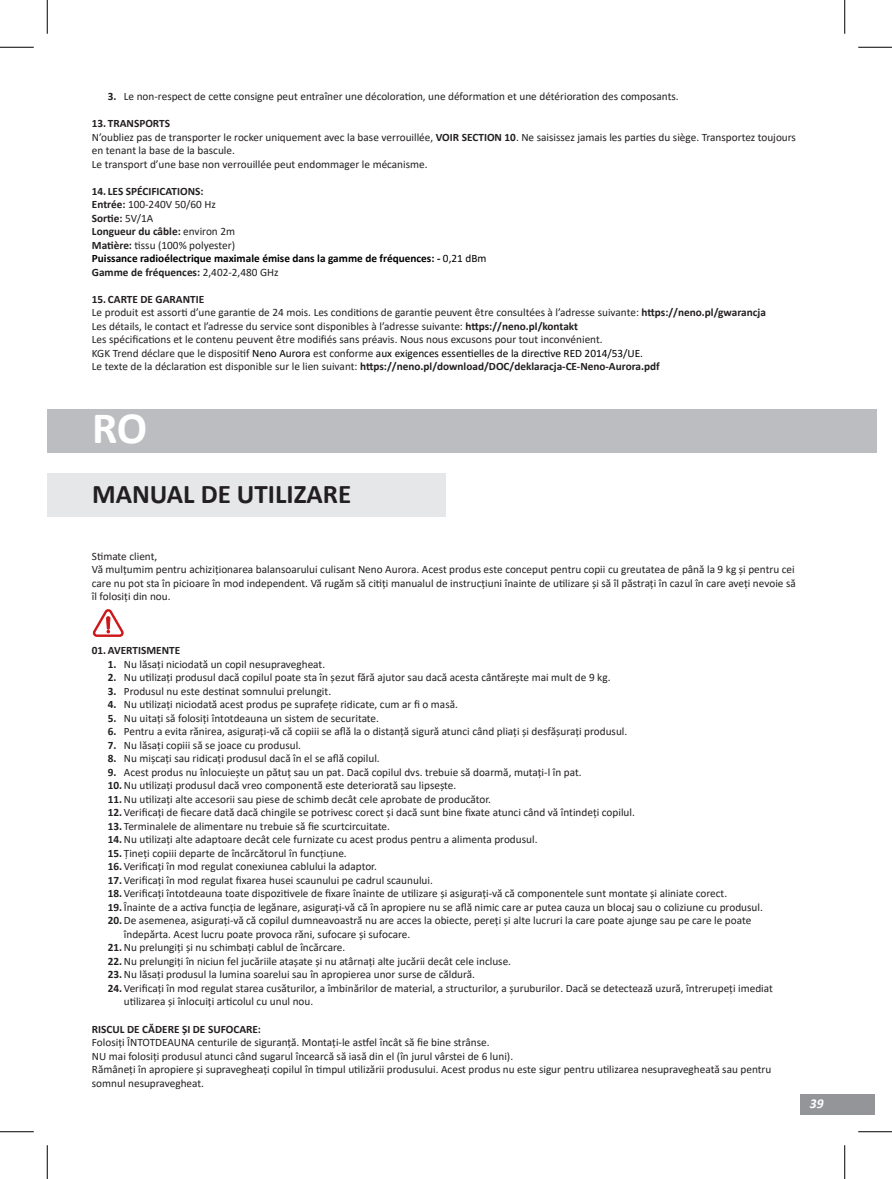
<style>
.page{position:relative;width:892px;height:1179px;background:#fff}
.page>*{position:absolute;margin:0;border:0;box-sizing:border-box;transform-origin:0 0}
.t1{font:700 45px "Calibri";color:#fff}
.JĘZYK_do_spisu_treści{font:700 27px "Calibri";color:#231f20}
.t2{font:italic 700 13.5px "Calibri";color:#fff}
.List_Paragraph{font:11.25px/13.5px "Calibri";color:#231f20}
.t3{font:700 11.25px "Calibri";color:#231f20}
.t4{font:11.25px "Calibri";color:#000}
.t5{font:700 11.25px "Calibri";color:#000}
.s1{font-weight:700}
.s2{font-weight:400}
.s3{color:#231f20}
</style>
<div class="page">
<div style="left:800px;top:1095px;width:75px;height:20px;background:#939598"></div>
<div style="left:47px;top:474px;width:399px;height:43px;background:#e6e7e9"></div>
<div style="left:47px;top:409px;width:829px;height:44px;background:#bcbdc0"></div>
<svg style="left:92px;top:609px;width:32px;height:28px"></svg>
<hr style="left:0;top:47px;width:34px;height:1px;background:#000">
<hr style="left:858px;top:47px;width:34px;height:1px;background:#000">
<hr style="left:0;top:1131px;width:34px;height:1px;background:#000">
<hr style="left:858px;top:1131px;width:34px;height:1px;background:#000">
<hr style="left:47px;top:0;width:1px;height:34px;background:#000">
<hr style="left:47px;top:1145px;width:1px;height:34px;background:#000">
<hr style="left:844px;top:0;width:1px;height:34px;background:#000">
<hr style="left:844px;top:1145px;width:1px;height:34px;background:#000">
<p class="List_Paragraph" style="left:108px;top:90px;width:572px"><span class="s1">3.</span> Le non-respect de cette consigne peut entraîner une décoloration, une déformation et une détérioration des composants.</p>
<p class="t3" style="left:92px;top:116px;width:80px">13. TRANSPORTS</p>
<p class="List_Paragraph" style="left:92px;top:130px;width:705px">N’oubliez pas de transporter le rocker uniquement avec la base verrouillée, <span class="s1">VOIR SECTION 10</span>. Ne saisissez jamais les parties du siège. Transportez toujours en tenant la base de la bascule.</p>
<p class="List_Paragraph" style="left:92px;top:157px;width:337px">Le transport d’une base non verrouillée peut endommager le mécanisme.</p>
<p class="t3" style="left:92px;top:183px;width:113px">14. LES SPÉCIFICATIONS:</p>
<p class="List_Paragraph" style="left:92px;top:198px;width:125px"><span class="s1">Entrée:</span> 100-240V 50/60 Hz</p>
<p class="t3" style="left:92px;top:210px;width:63px">Sortie: <span class="s2">5V/1A</span></p>
<p class="t3" style="left:92px;top:224px;width:145px">Longueur du câble: <span class="s2">environ 2m</span></p>
<p class="List_Paragraph" style="left:92px;top:238px;width:145px"><span class="s1">Matière:</span> tissu (100% polyester)</p>
<p class="t5" style="left:92px;top:251px;width:396px">Puissance radioélectrique maximale émise dans la gamme de fréquences: - <span class="s2">0,21 dBm</span></p>
<p class="t3" style="left:92px;top:264px;width:188px">Gamme de fréquences: <span class="s2">2,402-2,480 GHz</span></p>
<p class="t3" style="left:92px;top:291px;width:114px">15. CARTE DE GARANTIE</p>
<p class="List_Paragraph" style="left:92px;top:306px;width:675px">Le produit est assorti d’une garantie de 24 mois. Les conditions de garantie peuvent être consultées à l’adresse suivante: <span class="s1">https://neno.pl/gwarancja</span></p>
<p class="List_Paragraph" style="left:92px;top:319px;width:488px">Les détails, le contact et l’adresse du service sont disponibles à l’adresse suivante: <span class="s1">https://neno.pl/kontakt</span></p>
<p class="List_Paragraph" style="left:92px;top:333px;width:512px">Les spécifications et le contenu peuvent être modifiés sans préavis. Nous nous excusons pour tout inconvénient.</p>
<p class="t4" style="left:92px;top:345px;width:553px"><span class="s3">KGK Trend déclare que le dispositif</span> Neno Aurora <span class="s3">est conforme</span> aux exigences essentielles de la directive RED 2014/53/UE.</p>
<p class="t3" style="left:92px;top:359px;width:569px"><span class="s2">Le texte de la déclaration est disponible sur le lien suivant:</span> https://neno.pl/download/DOC/deklaracja-CE-Neno-Aurora.pdf</p>
<p class="t1" style="left:92px;top:396px;width:57px">RO</p>
<p class="JĘZYK_do_spisu_treści" style="left:92px;top:475px;width:261px">MANUAL DE UTILIZARE</p>
<p class="List_Paragraph" style="left:92px;top:549px;width:67px">Stimate client,</p>
<p class="List_Paragraph" style="left:92px;top:562px;width:705px;text-align:justify">Vă mulțumim pentru achiziționarea balansoarului culisant Neno Aurora. Acest produs este conceput pentru copii cu greutatea de până la 9 kg și pentru cei care nu pot sta în picioare în mod independent. Vă rugăm să citiți manualul de instrucțiuni înainte de utilizare și să îl păstrați în cazul în care aveți nevoie să îl folosiți din nou.</p>
<p class="t3" style="left:92px;top:643px;width:90px">01.AVERTISMENTE</p>
<p class="List_Paragraph" style="left:108px;top:657px;width:219px"><span class="s1">1.</span> Nu lăsați niciodată un copil nesupravegheat.</p>
<p class="List_Paragraph" style="left:108px;top:671px;width:504px"><span class="s1">2.</span> Nu utilizați produsul dacă copilul poate sta în șezut fără ajutor sau dacă acesta cântărește mai mult de 9 kg.</p>
<p class="List_Paragraph" style="left:108px;top:684px;width:225px"><span class="s1">3.</span> Produsul nu este destinat somnului prelungit.</p>
<p class="List_Paragraph" style="left:108px;top:698px;width:352px"><span class="s1">4.</span> Nu utilizați niciodată acest produs pe suprafețe ridicate, cum ar fi o masă.</p>
<p class="List_Paragraph" style="left:108px;top:711px;width:273px"><span class="s1">5.</span> Nu uitați să folosiți întotdeauna un sistem de securitate.</p>
<p class="List_Paragraph" style="left:108px;top:725px;width:521px"><span class="s1">6.</span> Pentru a evita rănirea, asigurați-vă că copiii se află la o distanță sigură atunci când pliați și desfășurați produsul.</p>
<p class="List_Paragraph" style="left:108px;top:738px;width:195px"><span class="s1">7.</span> Nu lăsați copiii să se joace cu produsul.</p>
<p class="List_Paragraph" style="left:108px;top:752px;width:273px"><span class="s1">8.</span> Nu mișcați sau ridicați produsul dacă în el se află copilul.</p>
<p class="List_Paragraph" style="left:108px;top:765px;width:475px"><span class="s1">9.</span> Acest produs nu înlocuiește un pătuț sau un pat. Dacă copilul dvs. trebuie să doarmă, mutați-l în pat.</p>
<p class="List_Paragraph" style="left:108px;top:779px;width:350px"><span class="s1">10.</span>Nu utilizați produsul dacă vreo componentă este deteriorată sau lipsește.</p>
<p class="List_Paragraph" style="left:108px;top:792px;width:385px"><span class="s1">11.</span>Nu utilizați alte accesorii sau piese de schimb decât cele aprobate de producător.</p>
<p class="List_Paragraph" style="left:108px;top:806px;width:528px"><span class="s1">12.</span>Verificați de fiecare dată dacă chingile se potrivesc corect și dacă sunt bine fixate atunci când vă întindeți copilul.</p>
<p class="List_Paragraph" style="left:108px;top:819px;width:284px"><span class="s1">13.</span> Terminalele de alimentare nu trebuie să fie scurtcircuitate.</p>
<p class="List_Paragraph" style="left:108px;top:833px;width:431px"><span class="s1">14.</span>Nu utilizați alte adaptoare decât cele furnizate cu acest produs pentru a alimenta produsul.</p>
<p class="List_Paragraph" style="left:108px;top:846px;width:240px"><span class="s1">15.</span> Țineți copiii departe de încărcătorul în funcțiune.</p>
<p class="List_Paragraph" style="left:108px;top:860px;width:270px"><span class="s1">16.</span>Verificați în mod regulat conexiunea cablului la adaptor.</p>
<p class="List_Paragraph" style="left:108px;top:873px;width:326px"><span class="s1">17.</span>Verificați în mod regulat fixarea husei scaunului pe cadrul scaunului.</p>
<p class="List_Paragraph" style="left:108px;top:887px;width:621px"><span class="s1">18.</span>Verificați întotdeauna toate dispozitivele de fixare înainte de utilizare și asigurați-vă că componentele sunt montate și aliniate corect.</p>
<p class="List_Paragraph" style="left:108px;top:900px;width:656px"><span class="s1">19.</span> Înainte de a activa funcția de legănare, asigurați-vă că în apropiere nu se află nimic care ar putea cauza un blocaj sau o coliziune cu produsul.</p>
<p class="List_Paragraph" style="left:124px;top:914px;width:629px;text-indent:-16px"><span class="s1">20.</span>De asemenea, asigurați-vă că copilul dumneavoastră nu are acces la obiecte, pereți și alte lucruri la care poate ajunge sau pe care le poate îndepărta. Acest lucru poate provoca răni, sufocare și sufocare.</p>
<p class="List_Paragraph" style="left:108px;top:941px;width:239px"><span class="s1">21.</span>Nu prelungiți și nu schimbați cablul de încărcare.</p>
<p class="List_Paragraph" style="left:108px;top:954px;width:405px"><span class="s1">22.</span>Nu prelungiți în niciun fel jucăriile atașate și nu atârnați alte jucării decât cele incluse.</p>
<p class="List_Paragraph" style="left:108px;top:968px;width:369px"><span class="s1">23.</span>Nu lăsați produsul la lumina soarelui sau în apropierea unor surse de căldură.</p>
<p class="List_Paragraph" style="left:124px;top:981px;width:650px;text-indent:-16px"><span class="s1">24.</span>Verificați în mod regulat starea cusăturilor, a îmbinărilor de material, a structurilor, a șuruburilor. Dacă se detectează uzură, întrerupeți imediat utilizarea și înlocuiți articolul cu unul nou.</p>
<p class="t3" style="left:92px;top:1021px;width:171px">RISCUL DE CĂDERE ȘI DE SUFOCARE:</p>
<p class="List_Paragraph" style="left:92px;top:1035px;width:399px">Folosiți ÎNTOTDEAUNA centurile de siguranță. Montați-le astfel încât să fie bine strânse.</p>
<p class="List_Paragraph" style="left:92px;top:1049px;width:423px">NU mai folosiți produsul atunci când sugarul încearcă să iasă din el (în jurul vârstei de 6 luni).</p>
<p class="List_Paragraph" style="left:92px;top:1062px;width:681px">Rămâneți în apropiere și supravegheați copilul în timpul utilizării produsului. Acest produs nu este sigur pentru utilizarea nesupravegheată sau pentru somnul nesupravegheat.</p>
<p class="t2" style="left:810px;top:1094px;width:15px">39</p>
</div>
